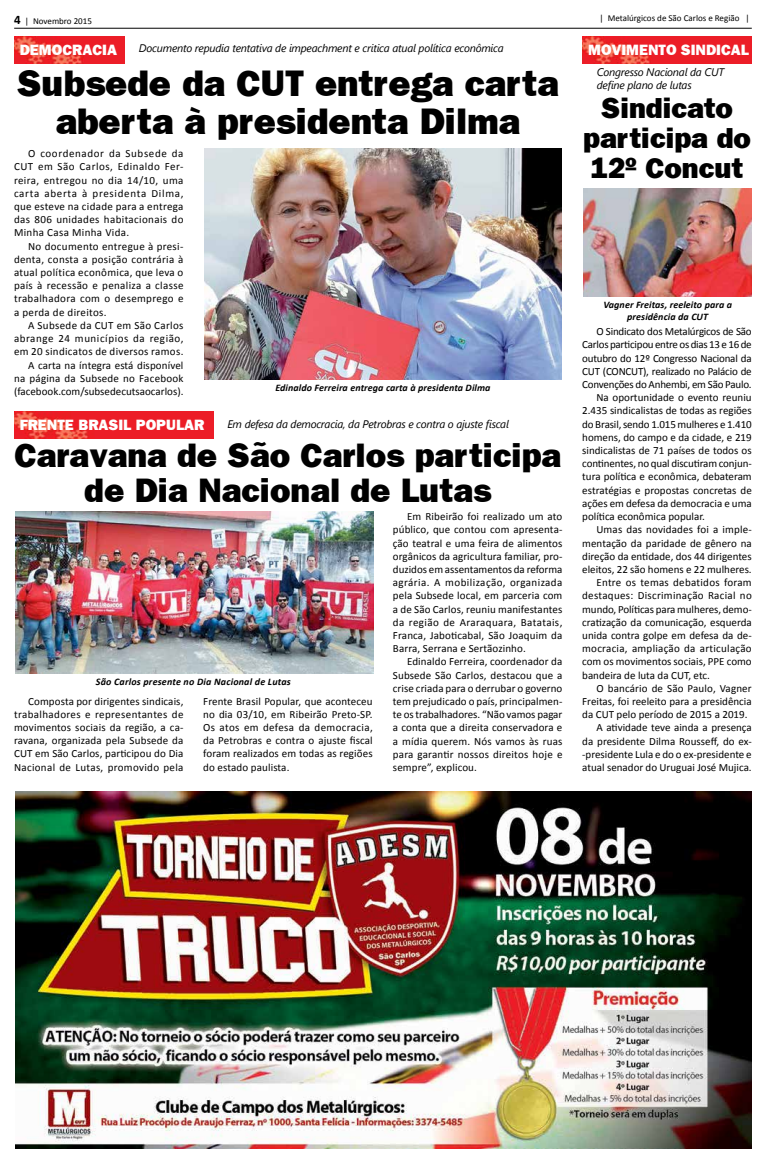
<style>
.page{position:relative;width:766px;height:1163px;background:#fff}
.page>*{position:absolute;margin:0;border:0;box-sizing:border-box;transform-origin:0 0}
.t1{font:37px/38px "Frankfurt Gothic Heavy Plain";color:#000;text-align:center}
.t2{font:34px/35px "Frankfurt Gothic Heavy Plain";color:#000;text-align:center}
.t3{font:29px/30px "Frankfurt Gothic Heavy Plain";color:#000;text-align:center}
.t4{font:15px "Frankfurt Gothic Heavy Plain";color:#fff}
.t5{font:11px/13.2px "Calibri";color:#000;text-align:justify}
.t6{font:11px/13.2px "Calibri";letter-spacing:.02em;color:#000;text-align:right}
.t7{font:italic 11px/13px "Segoe UI";letter-spacing:-.02em;color:#000}
.t8{font:11px "Calibri";letter-spacing:-.02em;color:#000}
.t9{font:11px "Calibri";letter-spacing:.025em;color:#000}
.t10{font:italic 700 10px/12px "Calibri";letter-spacing:.01em;color:#000;text-align:center}
.t11{font:9px "Calibri";color:#000}
.s1{font-weight:700;font-size:13px}
</style>
<div class="page">
<hr style="left:14px;top:28px;width:737px;height:1px;background:#000">
<img style="left:14px;top:37px;width:111px;height:27px">
<img style="left:582px;top:37px;width:169px;height:27px">
<img style="left:204px;top:149px;width:357px;height:230px">
<img style="left:583px;top:188px;width:168px;height:108px">
<img style="left:15px;top:791px;width:736px;height:357px">
<img style="left:15px;top:512px;width:358px;height:161px">
<img style="left:14px;top:411px;width:199px;height:27px">
<p class="t11" style="left:14px;top:15px;width:79px"><span class="s1">4</span> | Novembro 2015</p>
<p class="t11" style="left:599px;top:12px;width:152px">| Metalúrgicos de São Carlos e Região |</p>
<p class="t7" style="left:139px;top:41px;width:366px">Documento repudia tentativa de impeachment e critica atual política econômica</p>
<h3 class="t4" style="left:20px;top:41px;width:99px">DEMOCRACIA</h3>
<h3 class="t4" style="left:588px;top:41px;width:162px">MOVIMENTO SINDICAL</h3>
<h1 class="t1" style="left:17px;top:63px;width:543px">Subsede da CUT entrega carta aberta à presidenta Dilma</h1>
<p class="t7" style="left:596px;top:65px;width:129px">Congresso Nacional da CUT define plano de lutas</p>
<h3 class="t3" style="left:583px;top:93px;width:169px">Sindicato participa do<br>12º Concut</h3>
<p class="t5" style="left:14px;top:147px;width:171px;text-indent:14px">O coordenador da Subsede da CUT em São Carlos, Edinaldo Fer&shy;reira, entregou no dia 14/10, uma carta aberta à presidenta Dilma, que esteve na cidade para a entrega das 806 unidades habitacionais do Minha Casa Minha Vida.</p>
<p class="t5" style="left:14px;top:239px;width:171px;text-indent:14px">No documento entregue à presi&shy;denta, consta a posição contrária à atual política econômica, que leva o país à recessão e penaliza a classe trabalhadora com o desemprego e a perda de direitos.</p>
<p class="t6" style="left:14px;top:318px;width:171px">A Subsede da CUT em São Carlos abrange 24 municípios da região, em 20 sindicatos de diversos ramos.<br>A carta na íntegra está disponível<br>na página da Subsede no Facebook (facebook.com/subsedecutsaocarlos).</p>
<p class="t8" style="left:596px;top:324px;width:157px">O Sindicato dos Metalúrgicos de São</p>
<p class="t10" style="left:603px;top:299px;width:130px">Vagner Freitas, reeleito para a presidência da CUT</p>
<p class="t8" style="left:582px;top:338px;width:171px">Carlos participou entre os dias 13 e 16 de</p>
<p class="t8" style="left:582px;top:351px;width:171px">outubro do 12º Congresso Nacional da</p>
<p class="t8" style="left:582px;top:364px;width:171px">CUT (CONCUT), realizado no Palácio de</p>
<p class="t8" style="left:582px;top:377px;width:171px">Convenções do Anhembi, em São Paulo.</p>
<p class="t5" style="left:596px;top:391px;width:157px">Na oportunidade o evento reuniu</p>
<p class="t5" style="left:582px;top:404px;width:171px">2.435 sindicalistas de todas as regiões</p>
<p class="t5" style="left:582px;top:417px;width:171px">do Brasil, sendo 1.015 mulheres e 1.410</p>
<p class="t5" style="left:582px;top:430px;width:171px">homens, do campo e da cidade, e 219</p>
<p class="t5" style="left:582px;top:444px;width:171px">sindicalistas de 71 países de todos os</p>
<p class="t5" style="left:582px;top:457px;width:171px">continentes, no qual discutiram conjun-</p>
<p class="t5" style="left:582px;top:470px;width:171px">tura política e econômica, debateram</p>
<p class="t5" style="left:582px;top:483px;width:171px">estratégias e propostas concretas de</p>
<p class="t5" style="left:582px;top:496px;width:171px">ações em defesa da democracia e uma</p>
<p class="t5" style="left:582px;top:510px;width:124px">política econômica popular.</p>
<p class="t5" style="left:596px;top:523px;width:157px">Umas das novidades foi a imple-</p>
<p class="t5" style="left:582px;top:536px;width:171px">mentação da paridade de gênero na</p>
<p class="t5" style="left:582px;top:549px;width:171px">direção da entidade, dos 44 dirigentes</p>
<p class="t5" style="left:582px;top:562px;width:171px">eleitos, 22 são homens e 22 mulheres.</p>
<p class="t9" style="left:596px;top:575px;width:157px">Entre os temas debatidos foram</p>
<p class="t9" style="left:582px;top:588px;width:171px">destaques: Discriminação Racial no</p>
<p class="t5" style="left:582px;top:602px;width:171px">mundo, Políticas para mulheres, demo-</p>
<p class="t5" style="left:582px;top:615px;width:171px">cratização da comunicação, esquerda</p>
<p class="t5" style="left:582px;top:628px;width:171px">unida contra golpe em defesa da de-</p>
<p class="t9" style="left:582px;top:641px;width:171px">mocracia, ampliação da articulação</p>
<p class="t5" style="left:582px;top:655px;width:171px">com os movimentos sociais, PPE como</p>
<p class="t5" style="left:582px;top:668px;width:129px">bandeira de luta da CUT, etc.</p>
<p class="t5" style="left:596px;top:681px;width:157px">O bancário de São Paulo, Vagner</p>
<p class="t5" style="left:582px;top:694px;width:171px">Freitas, foi reeleito para a presidência</p>
<p class="t5" style="left:582px;top:708px;width:167px">da CUT pelo período de 2015 a 2019.</p>
<p class="t5" style="left:596px;top:721px;width:157px">A atividade teve ainda a presença</p>
<p class="t5" style="left:582px;top:734px;width:171px">da presidente Dilma Rousseff, do ex-</p>
<p class="t5" style="left:582px;top:747px;width:171px">-presidente Lula e do o ex-presidente e</p>
<p class="t5" style="left:582px;top:760px;width:171px">atual senador do Uruguai José Mujica.</p>
<p class="t10" style="left:275px;top:382px;width:216px">Edinaldo Ferreira entrega carta à presidenta Dilma</p>
<h3 class="t4" style="left:20px;top:415px;width:186px">FRENTE BRASIL POPULAR</h3>
<h2 class="t2" style="left:14px;top:437px;width:548px">Caravana de São Carlos participa de Dia Nacional de Lutas</h2>
<p class="t7" style="left:227px;top:416px;width:283px">Em defesa da democracia, da Petrobras e contra o ajuste fiscal</p>
<p class="t5" style="left:393px;top:510px;width:171px;text-indent:14px">Em Ribeirão foi realizado um ato público, que contou com apresenta&shy;ção teatral e uma feira de alimentos orgânicos da agricultura familiar, pro&shy;duzidos em assentamentos da reforma agrária. A mobilização, organizada pela Subsede local, em parceria com a de São Carlos, reuniu manifestantes da região de Araraquara, Batatais, Franca, Jaboticabal, São Joaquim da Barra, Serrana e Sertãozinho.</p>
<p class="t5" style="left:393px;top:655px;width:171px;text-indent:14px">Edinaldo Ferreira, coordenador da Subsede São Carlos, destacou que a crise criada para o derrubar o governo tem prejudicado o país, principalmen&shy;te os trabalhadores. “Não vamos pagar a conta que a direita conservadora e a mídia querem. Nós vamos às ruas para garantir nossos direitos hoje e sempre”, explicou.</p>
<p class="t10" style="left:96px;top:675px;width:196px">São Carlos presente no Dia Nacional de Lutas</p>
<p class="t5" style="left:14px;top:694px;width:171px;text-indent:14px">Composta por dirigentes sindicais, trabalhadores e representantes de movimentos sociais da região, a ca&shy;ravana, organizada pela Subsede da CUT em São Carlos, participou do Dia Nacional de Lutas, promovido pela</p>
<p class="t5" style="left:203px;top:694px;width:171px">Frente Brasil Popular, que aconteceu no dia 03/10, em Ribeirão Preto-SP.<br>Os atos em defesa da democracia, da Petrobras e contra o ajuste fiscal foram realizados em todas as regiões do estado paulista.</p>
</div>
